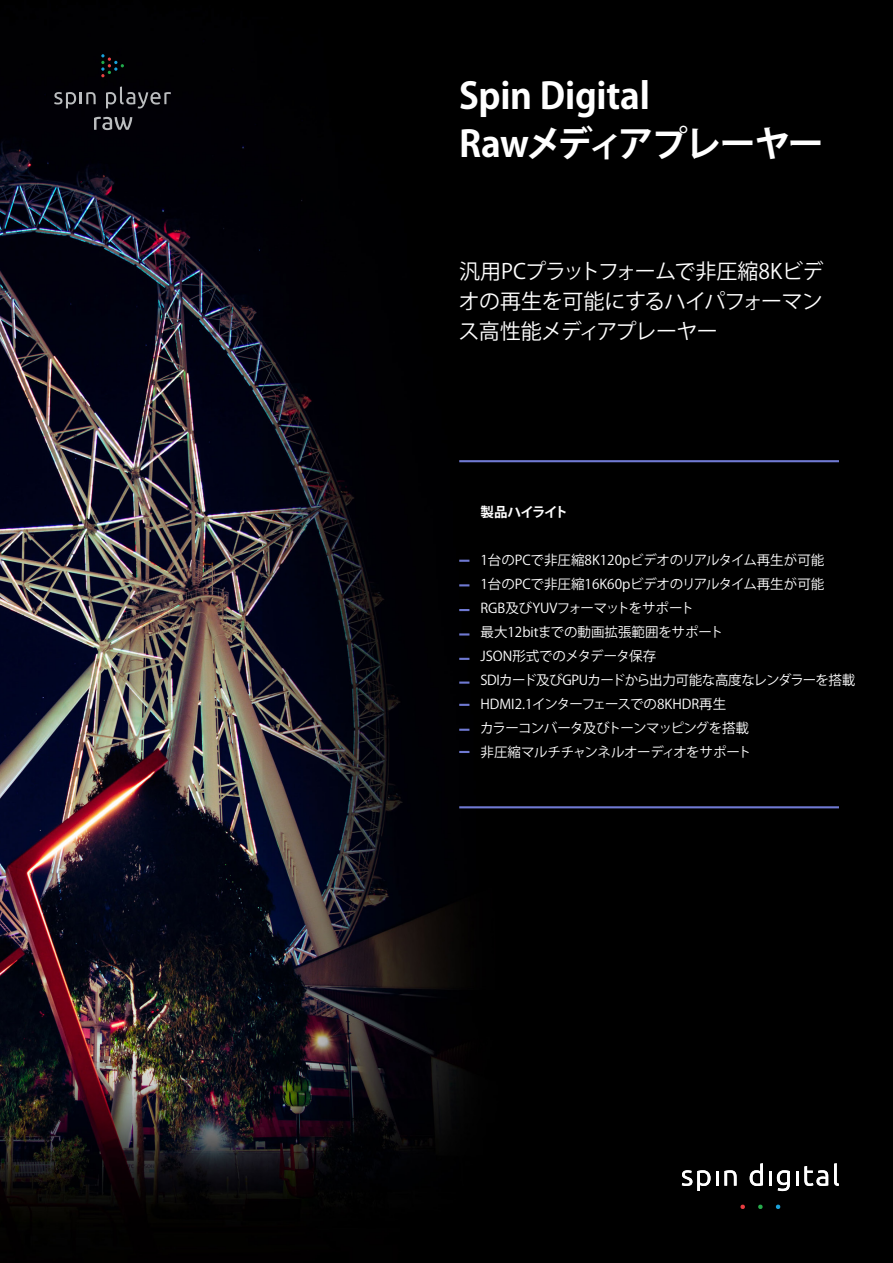
<style>
.page{position:relative;width:893px;height:1263px;background:#fff}
.page>*{position:absolute;margin:0;border:0;box-sizing:border-box;transform-origin:0 0}
.t1{font:700 36px "Koz Go Pr 6 N";letter-spacing:-.07em;color:#fff}
.t2{font:700 36px "Koz Go Pr 6 N";letter-spacing:-.02em;color:#fff}
.brochure_highligh{font:21px/30px "Koz Go Pr 6 N";letter-spacing:-.025em;color:#fff;text-align:justify}
.parrafo_Product_High{font:13.5px "Koz Go Pr 6 N";color:#fff}
.parrafo_Product_High-2{font:13.5px "Koz Go Pr 6 N";letter-spacing:-.02em;color:#fff}
.parrafo_Product_High-3{font:13.5px "Koz Go Pr 6 N";letter-spacing:-.045em;color:#fff}
.parrafo_Product_High-4{font:13.5px "Koz Go Pr 6 N";letter-spacing:-.06em;color:#fff}
.parrafo_Product_High-5{font:700 13.5px "Koz Go Pr 6 N";letter-spacing:-.075em;color:#fff}
</style>
<div class="page">
<img style="left:0;top:0;width:893px;height:1263px">
<svg style="left:94px;top:117px;width:38px;height:13px"></svg>
<svg style="left:101px;top:54px;width:23px;height:23px"></svg>
<svg style="left:54px;top:92px;width:42px;height:16px"></svg>
<svg style="left:106px;top:87px;width:65px;height:21px"></svg>
<hr style="left:459px;top:460px;width:380px;height:2px;background:#6f79d2">
<hr style="left:459px;top:806px;width:380px;height:2px;background:#6f79d2">
<svg style="left:459px;top:584px;width:10px;height:2px"></svg>
<svg style="left:459px;top:609px;width:10px;height:2px"></svg>
<svg style="left:459px;top:560px;width:10px;height:2px"></svg>
<svg style="left:459px;top:633px;width:10px;height:2px"></svg>
<svg style="left:459px;top:681px;width:10px;height:3px"></svg>
<svg style="left:459px;top:729px;width:10px;height:2px"></svg>
<svg style="left:459px;top:658px;width:10px;height:2px"></svg>
<svg style="left:459px;top:704px;width:10px;height:2px"></svg>
<svg style="left:459px;top:751px;width:10px;height:2px"></svg>
<svg style="left:682px;top:1170px;width:28px;height:21px"></svg>
<svg style="left:716px;top:1170px;width:2px;height:15px"></svg>
<svg style="left:724px;top:1170px;width:13px;height:15px"></svg>
<svg style="left:750px;top:1163px;width:13px;height:23px"></svg>
<hr style="left:769px;top:1170px;width:3px;height:15px;background:#fff">
<svg style="left:777px;top:1170px;width:13px;height:21px"></svg>
<svg style="left:796px;top:1170px;width:2px;height:15px"></svg>
<svg style="left:804px;top:1166px;width:24px;height:20px"></svg>
<svg style="left:834px;top:1163px;width:5px;height:23px"></svg>
<svg style="left:758px;top:1204px;width:5px;height:5px"></svg>
<svg style="left:776px;top:1204px;width:4px;height:5px"></svg>
<svg style="left:740px;top:1204px;width:5px;height:5px"></svg>
<p class="t2" style="left:459px;top:75px;width:192px">Spin Digital</p>
<p class="t1" style="left:459px;top:123px;width:366px">Rawメディアプレーヤー</p>
<p class="brochure_highligh" style="left:458px;top:257px;width:367px">汎用PCプラットフォームで非圧縮8Kビデオの再生を可能にするハイパフォーマンス高性能メディアプレーヤー</p>
<p class="parrafo_Product_High-5" style="left:480px;top:505px;width:89px">製品ハイライト</p>
<p class="parrafo_Product_High" style="left:480px;top:553px;width:345px">1台のPCで非圧縮8K120pビデオのリアルタイム再生が可能</p>
<p class="parrafo_Product_High" style="left:480px;top:577px;width:345px">1台のPCで非圧縮16K60pビデオのリアルタイム再生が可能</p>
<p class="parrafo_Product_High-2" style="left:480px;top:601px;width:215px">RGB及びYUVフォーマットをサポート</p>
<p class="parrafo_Product_High" style="left:480px;top:625px;width:244px">最大12bitまでの動画拡張範囲をサポート</p>
<p class="parrafo_Product_High-2" style="left:480px;top:649px;width:177px">JSON形式でのメタデータ保存</p>
<p class="parrafo_Product_High-3" style="left:480px;top:673px;width:376px">SDIカード及びGPUカードから出力可能な高度なレンダラーを搭載</p>
<p class="parrafo_Product_High" style="left:480px;top:697px;width:247px">HDMI2.1インターフェースでの8KHDR再生</p>
<p class="parrafo_Product_High-4" style="left:480px;top:721px;width:270px">カラーコンバータ及びトーンマッピングを搭載</p>
<p class="parrafo_Product_High-2" style="left:480px;top:745px;width:272px">非圧縮マルチチャンネルオーディオをサポート</p>
</div>
